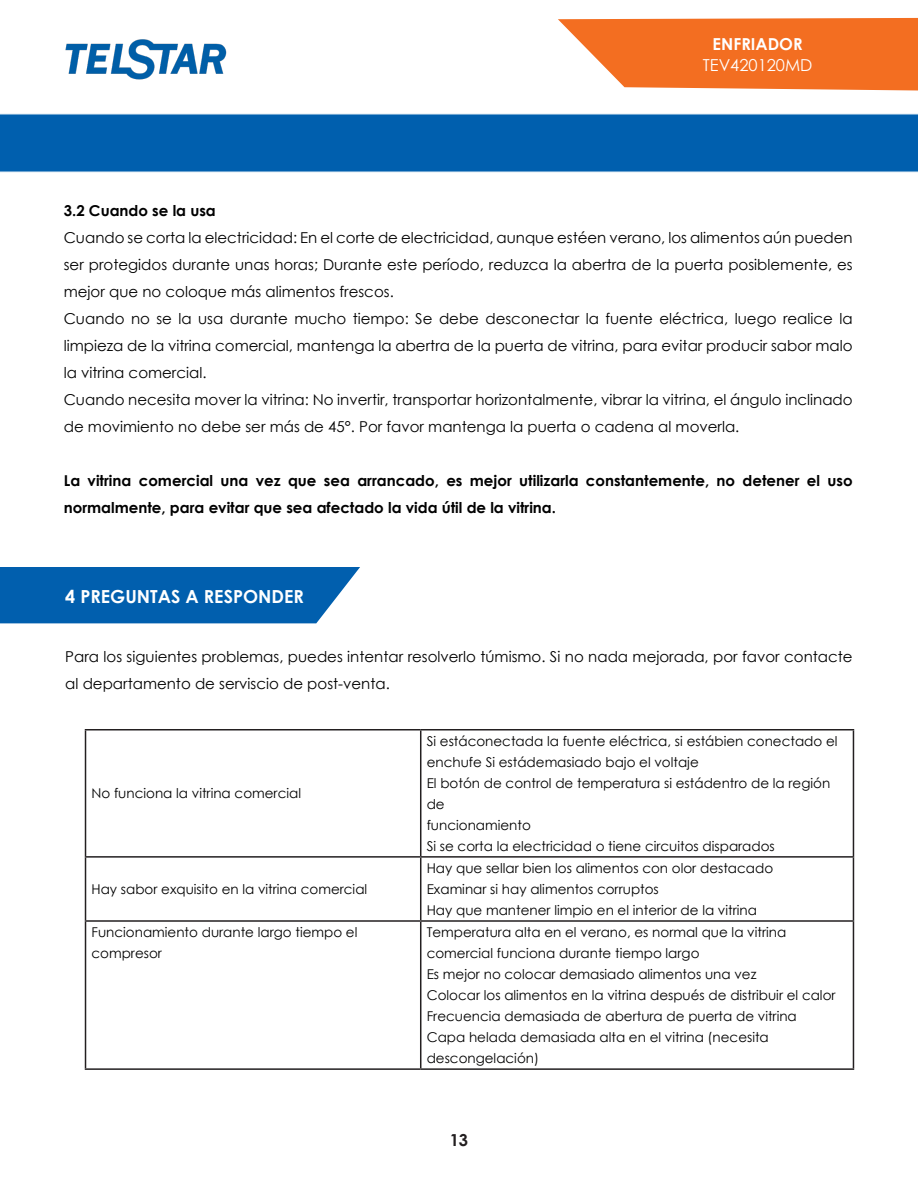
<style>
.page{position:relative;width:918px;height:1188px;background:#fff}
.page>*{position:absolute;margin:0;border:0;box-sizing:border-box;transform-origin:0 0}
.TITULOS{font:700 18px "Century Gothic";color:#fff}
.t1{font:16.5px "Century Gothic";color:#fff}
.t2{font:700 16.5px "Century Gothic";color:#fff}
.t3{font:700 16.5px "Century Gothic";color:#231f20}
.cuerpo_de_texto{font:15px/27px "Century Gothic";color:#000;text-align:justify}
.cuerpo_de_texto-2{font:700 15px/27px "Century Gothic";color:#000}
.cuerpo_de_texto-3{font:13.5px/21px "Century Gothic";color:#000}
</style>
<div class="page">
<img style="left:0;top:17px;width:918px;height:1053px">
<svg style="left:558px;top:18px;width:360px;height:73px;background:#f4813e"></svg>
<div style="left:0;top:0;width:320px;height:107px;background:#fff"></div>
<img style="left:65px;top:39px;width:162px;height:41px">
<div style="left:0;top:567px;width:360px;height:56px;background:#015fae"></div>
<hr style="left:85px;top:729px;width:336px;height:1px;background:#231f20">
<hr style="left:85px;top:730px;width:1px;height:126px;background:#231f20">
<hr style="left:421px;top:729px;width:433px;height:1px;background:#231f20">
<hr style="left:420px;top:730px;width:1px;height:126px;background:#231f20">
<hr style="left:853px;top:730px;width:1px;height:126px;background:#231f20">
<hr style="left:85px;top:856px;width:336px;height:2px;background:#231f20">
<hr style="left:85px;top:858px;width:1px;height:62px;background:#231f20">
<hr style="left:421px;top:856px;width:433px;height:2px;background:#231f20">
<hr style="left:420px;top:858px;width:1px;height:62px;background:#231f20">
<hr style="left:853px;top:858px;width:1px;height:62px;background:#231f20">
<hr style="left:85px;top:920px;width:336px;height:2px;background:#231f20">
<hr style="left:85px;top:922px;width:1px;height:146px;background:#231f20">
<hr style="left:421px;top:920px;width:433px;height:2px;background:#231f20">
<hr style="left:420px;top:922px;width:1px;height:146px;background:#231f20">
<hr style="left:853px;top:922px;width:1px;height:146px;background:#231f20">
<hr style="left:85px;top:1068px;width:336px;height:2px;background:#231f20">
<hr style="left:421px;top:1068px;width:433px;height:2px;background:#231f20">
<p class="t2" style="left:713px;top:32px;width:92px">ENFRIADOR</p>
<p class="t1" style="left:703px;top:54px;width:111px">TEV420120MD</p>
<p class="cuerpo_de_texto-2" style="left:64px;top:196px;width:154px">3.2 Cuando se la usa</p>
<p class="cuerpo_de_texto" style="left:64px;top:224px;width:790px">Cuando se corta la electricidad: En el corte de electricidad, aunque estéen verano, los alimentos aún pueden ser protegidos durante unas horas; Durante este período, reduzca la abertra de la puerta posiblemente, es mejor que no coloque más alimentos frescos.</p>
<p class="cuerpo_de_texto" style="left:64px;top:305px;width:790px">Cuando no se la usa durante mucho tiempo: Se debe desconectar la fuente eléctrica, luego realice la limpieza de la vitrina comercial, mantenga la abertra de la puerta de vitrina, para evitar producir sabor malo la vitrina comercial.</p>
<p class="cuerpo_de_texto" style="left:64px;top:386px;width:790px">Cuando necesita mover la vitrina: No invertir, transportar horizontalmente, vibrar la vitrina, el ángulo inclinado de movimiento no debe ser más de 45°. Por favor mantenga la puerta o cadena al moverla.</p>
<p class="cuerpo_de_texto-2" style="left:64px;top:466px;width:790px">La vitrina comercial una vez que sea arrancado, es mejor utilizarla constantemente, no detener el uso normalmente, para evitar que sea afectado la vida útil de la vitrina.</p>
<p class="TITULOS" style="left:65px;top:583px;width:240px">4 PREGUNTAS A RESPONDER</p>
<p class="cuerpo_de_texto" style="left:65px;top:642px;width:789px">Para los siguientes problemas, puedes intentar resolverlo túmismo. Si no nada mejorada, por favor contacte al departamento de serviscio de post-venta.</p>
<p class="cuerpo_de_texto-3" style="left:92px;top:783px;width:211px">No funciona la vitrina comercial</p>
<p class="cuerpo_de_texto-3" style="left:92px;top:878px;width:277px">Hay sabor exquisito en la vitrina comercial</p>
<p class="cuerpo_de_texto-3" style="left:427px;top:730px;width:412px">Si estáconectada la fuente eléctrica, si estábien conectado el enchufe Si estádemasiado bajo el voltaje</p>
<p class="cuerpo_de_texto-3" style="left:427px;top:772px;width:405px">El botón de control de temperatura si estádentro de la región de</p>
<p class="cuerpo_de_texto-3" style="left:427px;top:814px;width:106px">funcionamiento</p>
<p class="cuerpo_de_texto-3" style="left:427px;top:835px;width:350px">Si se corta la electricidad o tiene circuitos disparados</p>
<p class="cuerpo_de_texto-3" style="left:427px;top:857px;width:348px">Hay que sellar bien los alimentos con olor destacado</p>
<p class="cuerpo_de_texto-3" style="left:427px;top:878px;width:234px">Examinar si hay alimentos corruptos</p>
<p class="cuerpo_de_texto-3" style="left:427px;top:899px;width:332px">Hay que mantener limpio en el interior de la vitrina</p>
<p class="cuerpo_de_texto-3" style="left:92px;top:922px;width:267px">Funcionamiento durante largo tiempo el compresor</p>
<p class="cuerpo_de_texto-3" style="left:427px;top:922px;width:361px">Temperatura alta en el verano, es normal que la vitrina comercial funciona durante tiempo largo</p>
<p class="cuerpo_de_texto-3" style="left:427px;top:964px;width:331px">Es mejor no colocar demasiado alimentos una vez</p>
<p class="cuerpo_de_texto-3" style="left:427px;top:985px;width:410px">Colocar los alimentos en la vitrina después de distribuir el calor<br>Frecuencia demasiada de abertura de puerta de vitrina</p>
<p class="cuerpo_de_texto-3" style="left:427px;top:1027px;width:344px">Capa helada demasiada alta en el vitrina (necesita descongelación)</p>
<p class="t3" style="left:450px;top:1128px;width:20px">13</p>
</div>
